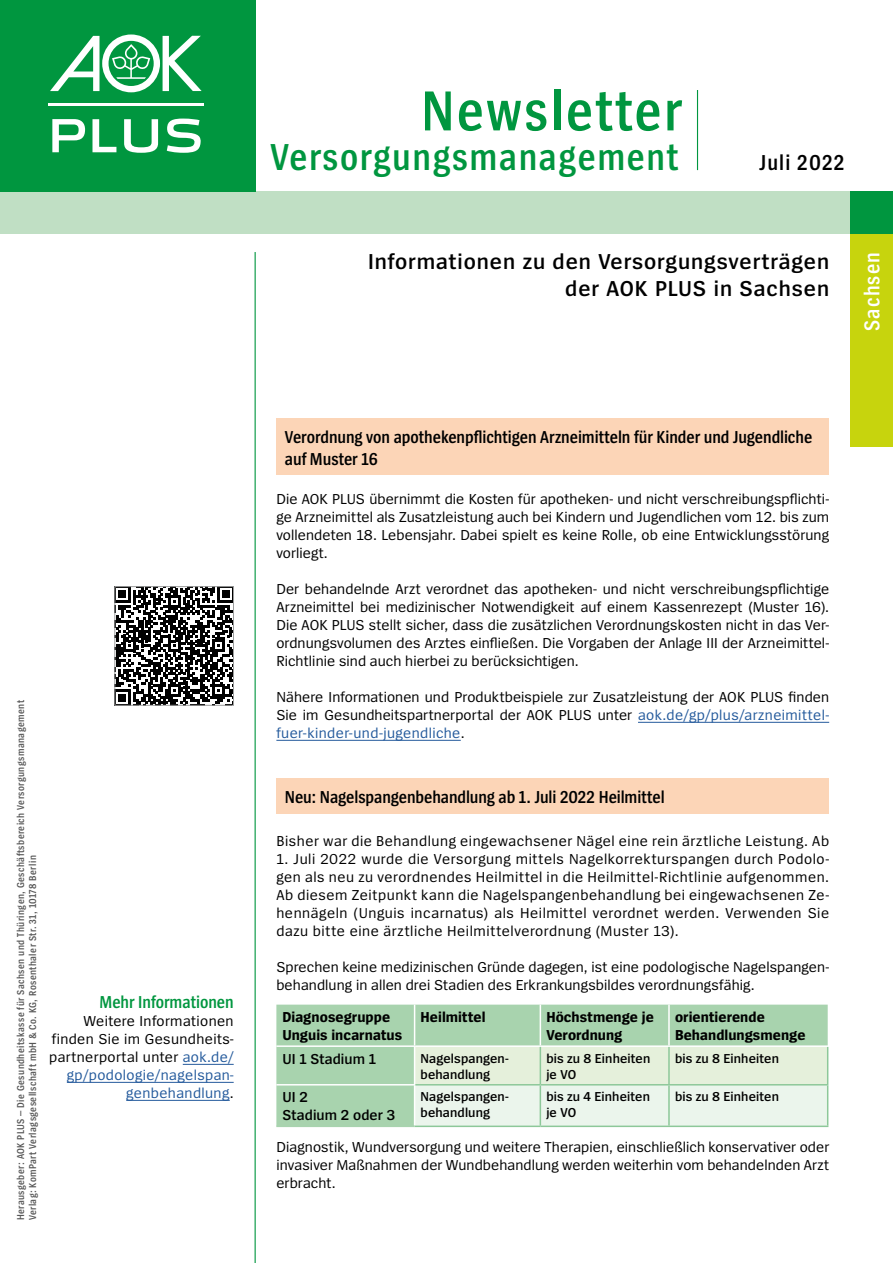
<style>
.page{position:relative;width:893px;height:1263px;background:#fff}
.page>*{position:absolute;margin:0;border:0;box-sizing:border-box;transform-origin:0 0}
.H1_-_Headline_Titelseite{font:600 58.65px "Spiegel Cd";letter-spacing:.04em;color:#00963f}
.H1_-_Headline_Titelseite-2{font:600 39.15px "Spiegel Cd";letter-spacing:.04em;color:#00963f}
.Rechte_Spalte_H2_-_Headline_groß{font:600 22.5px/27px "Spiegel";letter-spacing:.04em;color:#000;text-align:right}
.H1_-_Headline_Titelseite-3{font:600 22.5px "Spiegel Cd";letter-spacing:.05em;color:#000}
.t1{font:600 22.5px "Spiegel Cd";letter-spacing:.05em;color:#fff}
.Rechte_Spalte_H_2_-_Headline_auf_Balken_{font:600 18px/21.6px "Spiegel Cd";letter-spacing:-.005em;color:#000}
.linke_Spalte_H3_-_linke_spalte_grün{font:600 18px "Spiegel Cd";letter-spacing:-.005em;color:#00963f}
.Rechte_Spalte_P_-_Fliesstext{font:15px/18px "Spiegel";letter-spacing:.01em;color:#000;text-align:justify}
.linke_Spalte_linke_Spalte_Fließtext{font:15px/18px "Spiegel";letter-spacing:.025em;color:#000;text-align:right}
.Rechte_Spalte_Tabelle_Kopfzeile{font:700 15px/18px "Spiegel";color:#000}
.Rechte_Spalte_P_-_Fliesstext-2{font:15px "Spiegel";letter-spacing:.035em;color:#000}
.Rechte_Spalte_Tabelle_Kopfzeile-2{font:600 15px "Spiegel";letter-spacing:.005em;color:#000}
.Rechte_Spalte_Tabelle_Fließtext{font:600 13.5px/16.2px "Spiegel";letter-spacing:.01em;color:#000}
.P_-_Impressum{font:600 10.5px/12px "Spiegel Cd";letter-spacing:.04em;color:#565656}
.s1{color:#245a9c}
</style>
<div class="page">
<div style="left:0;top:191px;width:893px;height:43px;background:#c0dfc4"></div>
<div style="left:850px;top:191px;width:43px;height:43px;background:#00963f"></div>
<div style="left:850px;top:234px;width:43px;height:212px;background:#c7d40d"></div>
<hr style="left:255px;top:252px;width:1px;height:1011px;background:#00963f">
<hr style="left:697px;top:90px;width:1px;height:80px;background:#00963f">
<div style="left:0;top:0;width:255px;height:191px;background:#00963f"></div>
<svg style="left:52px;top:119px;width:33px;height:33px"></svg>
<svg style="left:92px;top:119px;width:24px;height:33px"></svg>
<svg style="left:124px;top:119px;width:34px;height:34px"></svg>
<svg style="left:167px;top:119px;width:34px;height:34px"></svg>
<svg style="left:50px;top:34px;width:152px;height:58px"></svg>
<hr style="left:48px;top:103px;width:156px;height:3px;background:#fff">
<div style="left:276px;top:418px;width:553px;height:57px;background:#fcd5b7"></div>
<hr style="left:638px;top:722px;width:191px;height:1px;background:#245a9c">
<hr style="left:276px;top:740px;width:185px;height:1px;background:#245a9c">
<div style="left:276px;top:778px;width:553px;height:35px;background:#fcd5b7"></div>
<div style="left:276px;top:1005px;width:552px;height:120px;background:#a8d3ae"></div>
<svg style="left:415px;top:1047px;width:412px;height:78px;background:#e7f2e3"></svg>
<hr style="left:414px;top:1005px;width:1px;height:40px;background:#fff">
<hr style="left:540px;top:1005px;width:1px;height:40px;background:#fff">
<hr style="left:668px;top:1005px;width:2px;height:40px;background:#fff">
<hr style="left:414px;top:1047px;width:1px;height:37px;background:#fff">
<hr style="left:276px;top:1084px;width:139px;height:1px;background:#fff">
<hr style="left:414px;top:1085px;width:1px;height:40px;background:#fff">
<hr style="left:276px;top:1045px;width:139px;height:2px;background:#fff">
<hr style="left:415px;top:1045px;width:125px;height:2px;background:#fff">
<hr style="left:540px;top:1045px;width:129px;height:2px;background:#fff">
<hr style="left:669px;top:1045px;width:159px;height:2px;background:#fff">
<hr style="left:540px;top:1047px;width:1px;height:37px;background:#8dc899">
<hr style="left:668px;top:1047px;width:2px;height:37px;background:#8dc899">
<hr style="left:827px;top:1047px;width:1px;height:37px;background:#8dc899">
<hr style="left:415px;top:1084px;width:125px;height:1px;background:#8dc899">
<hr style="left:540px;top:1084px;width:129px;height:1px;background:#8dc899">
<hr style="left:540px;top:1085px;width:1px;height:40px;background:#8dc899">
<hr style="left:669px;top:1084px;width:159px;height:1px;background:#8dc899">
<hr style="left:668px;top:1085px;width:2px;height:40px;background:#8dc899">
<hr style="left:827px;top:1085px;width:1px;height:40px;background:#8dc899">
<hr style="left:415px;top:1125px;width:125px;height:2px;background:#8dc899">
<hr style="left:540px;top:1125px;width:129px;height:2px;background:#8dc899">
<hr style="left:669px;top:1125px;width:159px;height:2px;background:#8dc899">
<hr style="left:276px;top:1125px;width:139px;height:2px;background:#a8d3ae">
<hr style="left:183px;top:1064px;width:51px;height:1px;background:#245a9c">
<hr style="left:67px;top:1082px;width:167px;height:1px;background:#245a9c">
<hr style="left:126px;top:1100px;width:104px;height:1px;background:#245a9c">
<svg style="left:117px;top:588px;width:115px;height:115px"></svg>
<div style="left:115px;top:586px;width:119px;height:119px;border:1px solid #9c9d9d"></div>
<h1 class="H1_-_Headline_Titelseite" style="left:421px;top:79px;width:262px">Newsletter</h1>
<h1 class="H1_-_Headline_Titelseite-2" style="left:270px;top:136px;width:410px">Versorgungsmanagement</h1>
<h1 class="H1_-_Headline_Titelseite-3" style="left:759px;top:150px;width:87px">Juli 2022</h1>
<h2 class="Rechte_Spalte_H2_-_Headline_groß" style="left:368px;top:249px;width:462px">Informationen zu den Versorgungsverträgen der AOK PLUS in Sachsen</h2>
<h3 class="t1" style="left:860px;top:331px;width:80px;rotate:-90deg">Sachsen</h3>
<p class="P_-_Impressum" style="left:15px;top:1220px;width:522px;rotate:-90deg">Herausgeber: AOK PLUS – Die Gesundheitskasse für Sachsen und Thüringen, Geschäftsbereich Versorgungsmanagement<br>Verlag: KomPart Verlagsgesellschaft mbH &amp; Co. KG, Rosenthaler Str. 31, 10178 Berlin</p>
<h3 class="linke_Spalte_H3_-_linke_spalte_grün" style="left:99px;top:992px;width:136px">Mehr Informationen</h3>
<p class="linke_Spalte_linke_Spalte_Fließtext" style="left:49px;top:1012px;width:186px">Weitere Informationen finden Sie im Gesundheits&shy;partnerportal unter <span class="s1">aok.de/ gp/podologie/nagelspan&shy;genbehandlung</span>.</p>
<h2 class="Rechte_Spalte_H_2_-_Headline_auf_Balken_" style="left:285px;top:427px;width:529px">Verordnung von apothekenpflichtigen Arzneimitteln für Kinder und Jugendliche auf Muster 16</h2>
<p class="Rechte_Spalte_P_-_Fliesstext" style="left:276px;top:490px;width:554px">Die AOK PLUS übernimmt die Kosten für apotheken- und nicht verschreibungspflichti&shy;ge Arzneimittel als Zusatzleistung auch bei Kindern und Jugendlichen vom 12. bis zum vollendeten 18. Lebensjahr. Dabei spielt es keine Rolle, ob eine Entwicklungsstörung vorliegt.</p>
<p class="Rechte_Spalte_P_-_Fliesstext" style="left:276px;top:580px;width:554px">Der behandelnde Arzt verordnet das apotheken- und nicht verschreibungspflichtige Arzneimittel bei medizinischer Notwendigkeit auf einem Kassenrezept (Muster 16).<br>Die AOK PLUS stellt sicher, dass die zusätzlichen Verordnungskosten nicht in das Ver&shy;ordnungsvolumen des Arztes einfließen. Die Vorgaben der Anlage III der Arzneimittel-Richtlinie sind auch hierbei zu berücksichtigen.</p>
<p class="Rechte_Spalte_P_-_Fliesstext" style="left:276px;top:688px;width:554px">Nähere Informationen und Produktbeispiele zur Zusatzleistung der AOK PLUS finden Sie im Gesundheitspartnerportal der AOK PLUS unter <span class="s1">aok.de/gp/plus/arzneimittel&shy;fuer-kinder-und-jugendliche</span>.</p>
<h2 class="Rechte_Spalte_H_2_-_Headline_auf_Balken_" style="left:285px;top:787px;width:381px">Neu: Nagelspangenbehandlung ab 1. Juli 2022 Heilmittel</h2>
<p class="Rechte_Spalte_P_-_Fliesstext-2" style="left:276px;top:833px;width:554px">Bisher war die Behandlung eingewachsener Nägel eine rein ärztliche Leistung. Ab</p>
<p class="Rechte_Spalte_P_-_Fliesstext" style="left:276px;top:850px;width:554px">1. Juli 2022 wurde die Versorgung mittels Nagelkorrekturspangen durch Podolo&shy;gen als neu zu verordnendes Heilmittel in die Heilmittel-Richtlinie aufgenommen.<br>Ab diesem Zeitpunkt kann die Nagelspangenbehandlung bei eingewachsenen Ze&shy;hennägeln (Unguis incarnatus) als Heilmittel verordnet werden. Verwenden Sie dazu bitte eine ärztliche Heilmittelverordnung (Muster 13).</p>
<p class="Rechte_Spalte_P_-_Fliesstext" style="left:276px;top:958px;width:554px">Sprechen keine medizinischen Gründe dagegen, ist eine podologische Nagelspangen&shy;behandlung in allen drei Stadien des Erkrankungsbildes verordnungsfähig.</p>
<p class="Rechte_Spalte_Tabelle_Kopfzeile" style="left:282px;top:1008px;width:109px">Diagnosegruppe</p>
<p class="Rechte_Spalte_Tabelle_Kopfzeile" style="left:282px;top:1026px;width:121px">Unguis incarnatus</p>
<p class="Rechte_Spalte_Tabelle_Kopfzeile" style="left:421px;top:1008px;width:66px">Heilmittel</p>
<p class="Rechte_Spalte_Tabelle_Kopfzeile" style="left:546px;top:1008px;width:109px">Höchstmenge je<br>Verordnung</p>
<p class="Rechte_Spalte_Tabelle_Kopfzeile" style="left:675px;top:1008px;width:91px">orientierende</p>
<p class="Rechte_Spalte_Tabelle_Kopfzeile" style="left:675px;top:1026px;width:132px">Behandlungsmenge</p>
<p class="Rechte_Spalte_Tabelle_Kopfzeile-2" style="left:282px;top:1051px;width:95px">UI 1 Stadium 1</p>
<p class="Rechte_Spalte_Tabelle_Fließtext" style="left:421px;top:1050px;width:89px">Nagelspangen&shy;behandlung</p>
<p class="Rechte_Spalte_Tabelle_Fließtext" style="left:546px;top:1050px;width:106px">bis zu 8 Einheiten je VO</p>
<p class="Rechte_Spalte_Tabelle_Fließtext" style="left:675px;top:1050px;width:106px">bis zu 8 Einheiten</p>
<p class="Rechte_Spalte_Tabelle_Kopfzeile-2" style="left:282px;top:1089px;width:27px">UI 2</p>
<p class="Rechte_Spalte_Tabelle_Kopfzeile-2" style="left:282px;top:1107px;width:114px">Stadium 2 oder 3</p>
<p class="Rechte_Spalte_Tabelle_Fließtext" style="left:421px;top:1089px;width:89px">Nagelspangen&shy;behandlung</p>
<p class="Rechte_Spalte_Tabelle_Fließtext" style="left:546px;top:1089px;width:105px">bis zu 4 Einheiten je VO</p>
<p class="Rechte_Spalte_Tabelle_Fließtext" style="left:675px;top:1089px;width:106px">bis zu 8 Einheiten</p>
<p class="Rechte_Spalte_P_-_Fliesstext" style="left:276px;top:1138px;width:554px">Diagnostik, Wundversorgung und weitere Therapien, einschließlich konservativer oder invasiver Maßnahmen der Wundbehandlung werden weiterhin vom behandelnden Arzt erbracht.</p>
</div>
